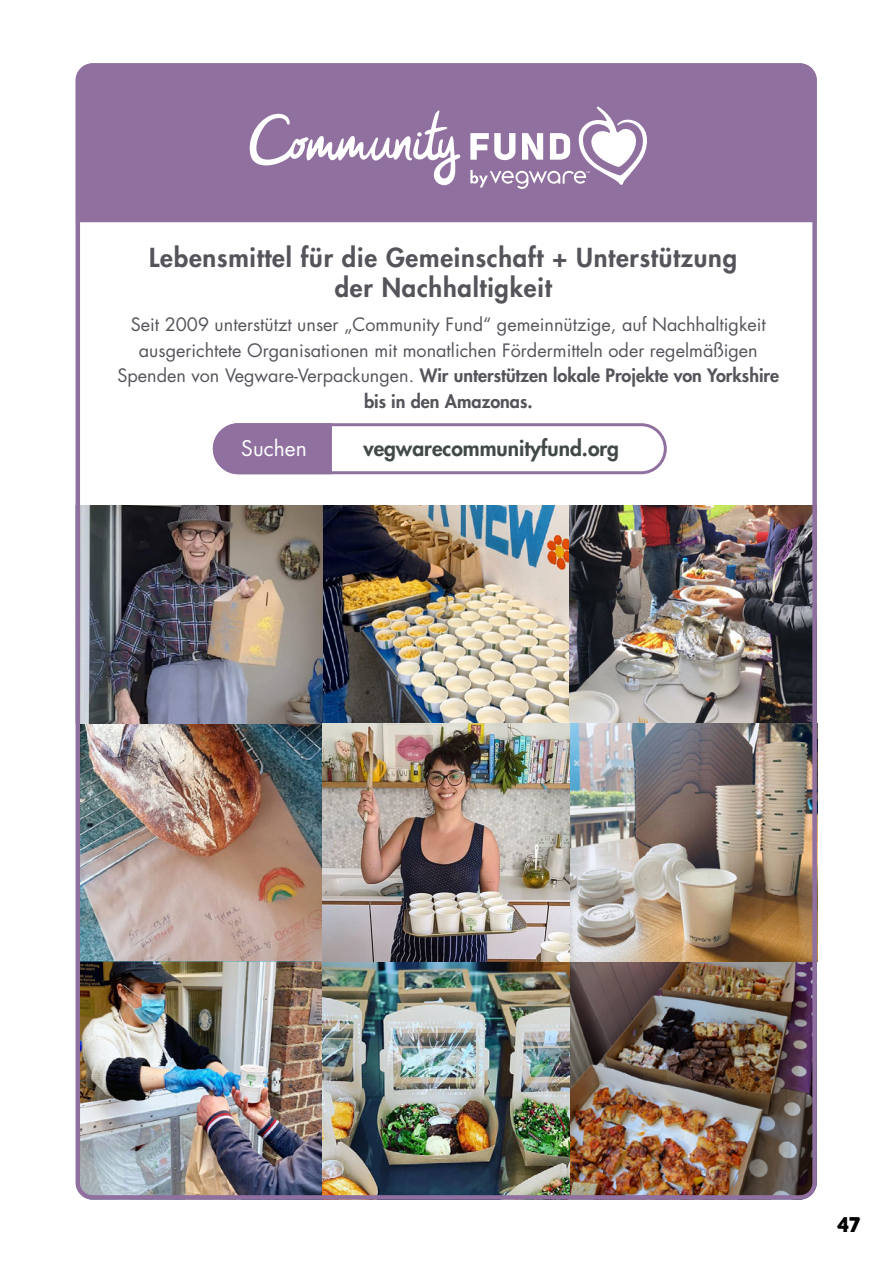
<style>
.page{position:relative;width:893px;height:1263px;background:#fff}
.page>*{position:absolute;margin:0;border:0;box-sizing:border-box;transform-origin:0 0}
.t1{font:800 25.5px/30.6px "Futura Std";letter-spacing:.03em;color:#56545b;text-align:center}
.t2{font:800 21px "Futura Std";color:#424a49}
.t3{font:21px "Futura Std";color:#fff}
.t4{font:21px "Uni Sans Heavy CAPS";color:#000}
.t5{font:18px/25.5px "Futura Std";color:#56545b;text-align:center}
.s1{font-weight:800}
</style>
<div class="page">
<img style="left:570px;top:961px;width:242px;height:234px">
<img style="left:81px;top:723px;width:242px;height:238px">
<img style="left:81px;top:961px;width:242px;height:234px">
<img style="left:323px;top:505px;width:247px;height:218px">
<img style="left:323px;top:961px;width:247px;height:234px">
<img style="left:570px;top:505px;width:242px;height:218px">
<img style="left:570px;top:723px;width:242px;height:238px">
<img style="left:81px;top:505px;width:242px;height:218px">
<div style="left:81px;top:68px;width:731px;height:154px;background:#90709f"></div>
<div style="left:213px;top:423px;width:454px;height:51px;border:3px solid #90709f;border-radius:24px"></div>
<div style="left:213px;top:423px;width:119px;height:51px;background:#90709f"></div>
<div style="left:76px;top:63px;width:741px;height:1137px;border:4px solid #90709f;border-radius:15px"></div>
<img style="left:323px;top:723px;width:247px;height:238px">
<svg style="left:470px;top:106px;width:180px;height:84px"></svg>
<svg style="left:246px;top:111px;width:215px;height:74px"></svg>
<h1 class="t1" style="left:149px;top:242px;width:589px">Lebensmittel für die Gemeinschaft + Unterstützung der Nachhaltigkeit</h1>
<p class="t5" style="left:117px;top:312px;width:663px">Seit 2009 unterstützt unser „Community Fund“ gemeinnützige, auf Nachhaltigkeit ausgerichtete Organisationen mit monatlichen Fördermitteln oder regelmäßigen Spenden von Vegware-Verpackungen. <span class="s1">Wir unterstützen lokale Projekte von Yorkshire bis in den Amazonas.</span></p>
<p class="t3" style="left:241px;top:434px;width:67px">Suchen</p>
<p class="t2" style="left:363px;top:434px;width:257px">vegwarecommunityfund.org</p>
<p class="t4" style="left:837px;top:1211px;width:25px">47</p>
</div>
